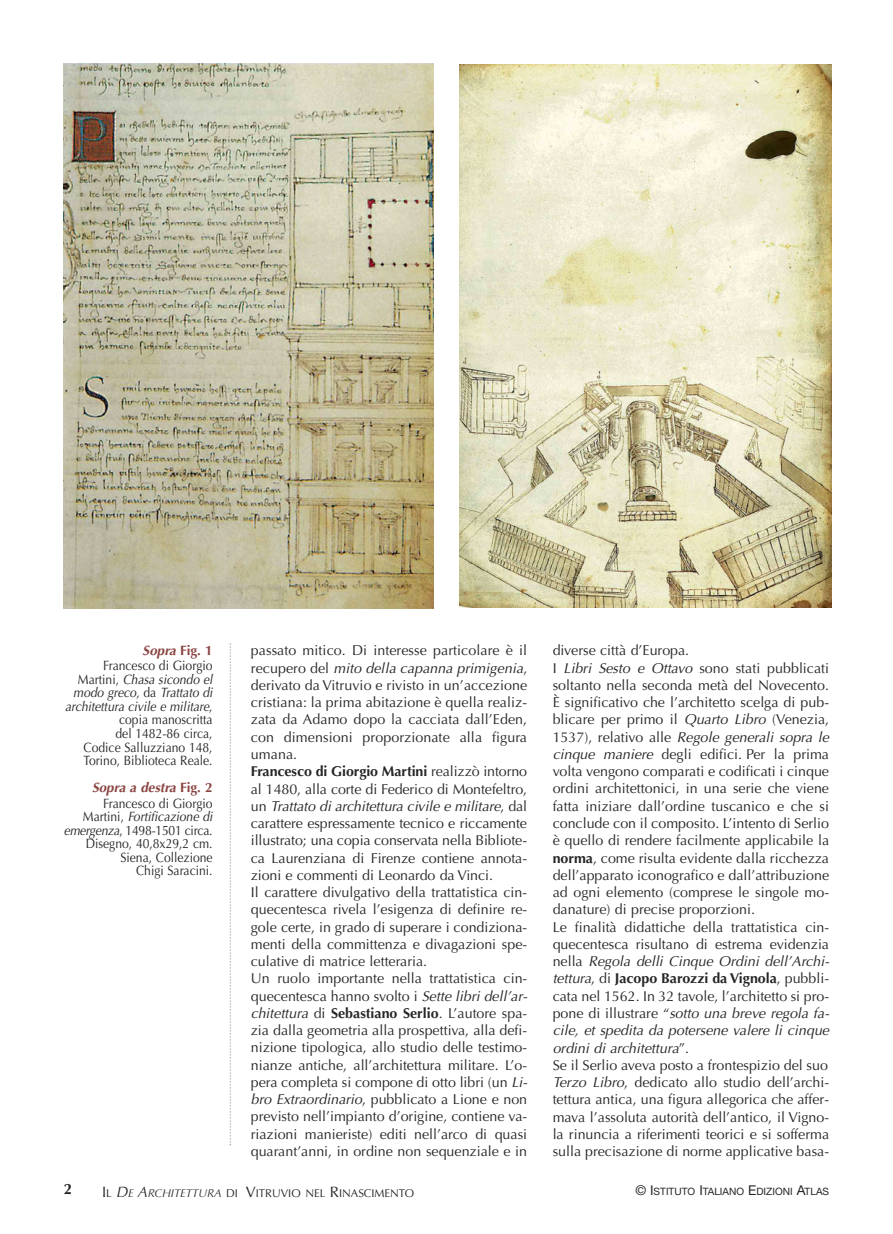
<style>
.page{position:relative;width:893px;height:1234px;background:#fff}
.page>*{position:absolute;margin:0;border:0;box-sizing:border-box;transform-origin:0 0}
.t1{font:700 15px "Optima";color:#272627}
.t2{font:14.25px/17.2px "Optima";color:#272627}
.t3{font:13.5px/13.5px "Optima";color:#272627;text-align:right;scale:.9 1}
.t4{font:11.25px "Optima";color:#272627}
.t5{font:10.2px "Helvetica Neue";color:#272627}
.s1{font-weight:700;font-style:italic;color:#8a4542}
.s2{font-weight:700;color:#8a4542}
.s3{font-style:italic}
.s4{font-weight:700}
.s5{font-size:15px}
.s6{font-style:italic;font-size:15px}
.s7{font-size:13.5px}
</style>
<div class="page">
<svg style="left:230px;top:643px;width:1px;height:502px"></svg>
<img style="left:64px;top:64px;width:370px;height:544px">
<img style="left:459px;top:65px;width:372px;height:542px">
<p class="t3" style="left:103px;top:643px;width:123px;line-height:15.6px"><span class="s1">Sopra</span> <span class="s2">Fig. 1<br></span>Francesco di Giorgio</p>
<p class="t3" style="left:65px;top:673px;width:165px">Martini, <span class="s3">Chasa sicondo el modo greco</span>, da <span class="s3">Trattato di architettura civile e militare</span>, copia manoscritta<br>del 1482-86 circa,<br>Codice Salluzziano 148,<br>Torino, Biblioteca Reale.</p>
<p class="t3" style="left:92px;top:780px;width:135px;line-height:15.6px"><span class="s1">Sopra a destra</span> <span class="s2">Fig. 2<br></span>Francesco di Giorgio</p>
<p class="t3" style="left:64px;top:811px;width:167px">Martini, <span class="s3">Fortificazione di emergenza</span>, 1498-1501 circa.<br>Disegno, 40,8x29,2 cm.<br>Siena, Collezione<br>Chigi Saracini.</p>
<p class="t2" style="left:251px;top:643px;width:278px">passato mitico. Di interesse particolare è il recupero del <span class="s3">mito della capanna primigenia</span>, derivato da Vitruvio e rivisto in un’accezione cristiana: la prima abitazione è quella realiz&shy;zata da Adamo dopo la cacciata dall’Eden, con dimensioni proporzionate alla figura umana.<br><span class="s4">Francesco di Giorgio Martini</span> realizzò intorno al 1480, alla corte di Federico di Montefeltro, un <span class="s3">Trattato di architettura civile e militare</span>, dal carattere espressamente tecnico e riccamente illustrato; una copia conservata nella Bibliote&shy;ca Laurenziana di Firenze contiene annota&shy;zioni e commenti di Leonardo da Vinci.<br>Il carattere divulgativo della trattatistica cin&shy;quecentesca rivela l’esigenza di definire re&shy;gole certe, in grado di superare i condiziona&shy;menti della committenza e divagazioni spe&shy;culative di matrice letteraria.<br>Un ruolo importante nella trattatistica cin&shy;quecentesca hanno svolto i <span class="s3">Sette libri dell’ar&shy;chitettura</span> di <span class="s4">Sebastiano Serlio</span>. L’autore spa&shy;zia dalla geometria alla prospettiva, alla defi&shy;nizione tipologica, allo studio delle testimo&shy;nianze antiche, all’architettura militare. L’o&shy;pera completa si compone di otto libri (un <span class="s3">Li&shy;bro Extraordinario</span>, pubblicato a Lione e non previsto nell’impianto d’origine, contiene va&shy;riazioni manieriste) editi nell’arco di quasi quarant’anni, in ordine non sequenziale e in</p>
<p class="t2" style="left:553px;top:643px;width:278px">diverse città d’Europa.<br>I <span class="s3">Libri Sesto e Ottavo</span> sono stati pubblicati soltanto nella seconda metà del Novecento.<br>È significativo che l’architetto scelga di pub&shy;blicare per primo il <span class="s3">Quarto Libro</span> (Venezia, 1537), relativo alle <span class="s3">Regole generali sopra le cinque maniere</span> degli edifici. Per la prima volta vengono comparati e codificati i cinque ordini architettonici, in una serie che viene fatta iniziare dall’ordine tuscanico e che si conclude con il composito. L’intento di Serlio è quello di rendere facilmente applicabile la <span class="s4">norma</span>, come risulta evidente dalla ricchezza dell’apparato iconografico e dall’attribuzione ad ogni elemento (comprese le singole mo&shy;danature) di precise proporzioni.<br>Le finalità didattiche della trattatistica cin&shy;quecentesca risultano di estrema evidenzia nella <span class="s3">Regola delli Cinque Ordini dell’Archi&shy;tettura</span>, di <span class="s4">Jacopo Barozzi da Vignola</span>, pubbli&shy;cata nel 1562. In 32 tavole, l’architetto si pro&shy;pone di illustrare “<span class="s3">sotto una breve regola fa&shy;cile, et spedita da potersene valere li cinque ordini di architettura</span>”.<br>Se il Serlio aveva posto a frontespizio del suo <span class="s3">Terzo Libro</span>, dedicato allo studio dell’archi&shy;tettura antica, una figura allegorica che affer&shy;mava l’assoluta autorità dell’antico, il Vigno&shy;la rinuncia a riferimenti teorici e si sofferma sulla precisazione di norme applicative basa-</p>
<p class="t1" style="left:64px;top:1182px;width:10px">2</p>
<p class="t4" style="left:102px;top:1187px;width:314px"><span class="s5">I</span>L <span class="s6">D</span><span class="s3">E</span> <span class="s6">A</span><span class="s3">RCHITETTURA</span> DI <span class="s5">V</span>ITRUVIO NEL <span class="s5">R</span>INASCIMENTO</p>
<p class="t5" style="left:636px;top:1187px;width:195px"><span class="s7">© I</span>STITUTO <span class="s7">I</span>TALIANO <span class="s7">E</span>DIZIONI <span class="s7">A</span>TLAS</p>
</div>
